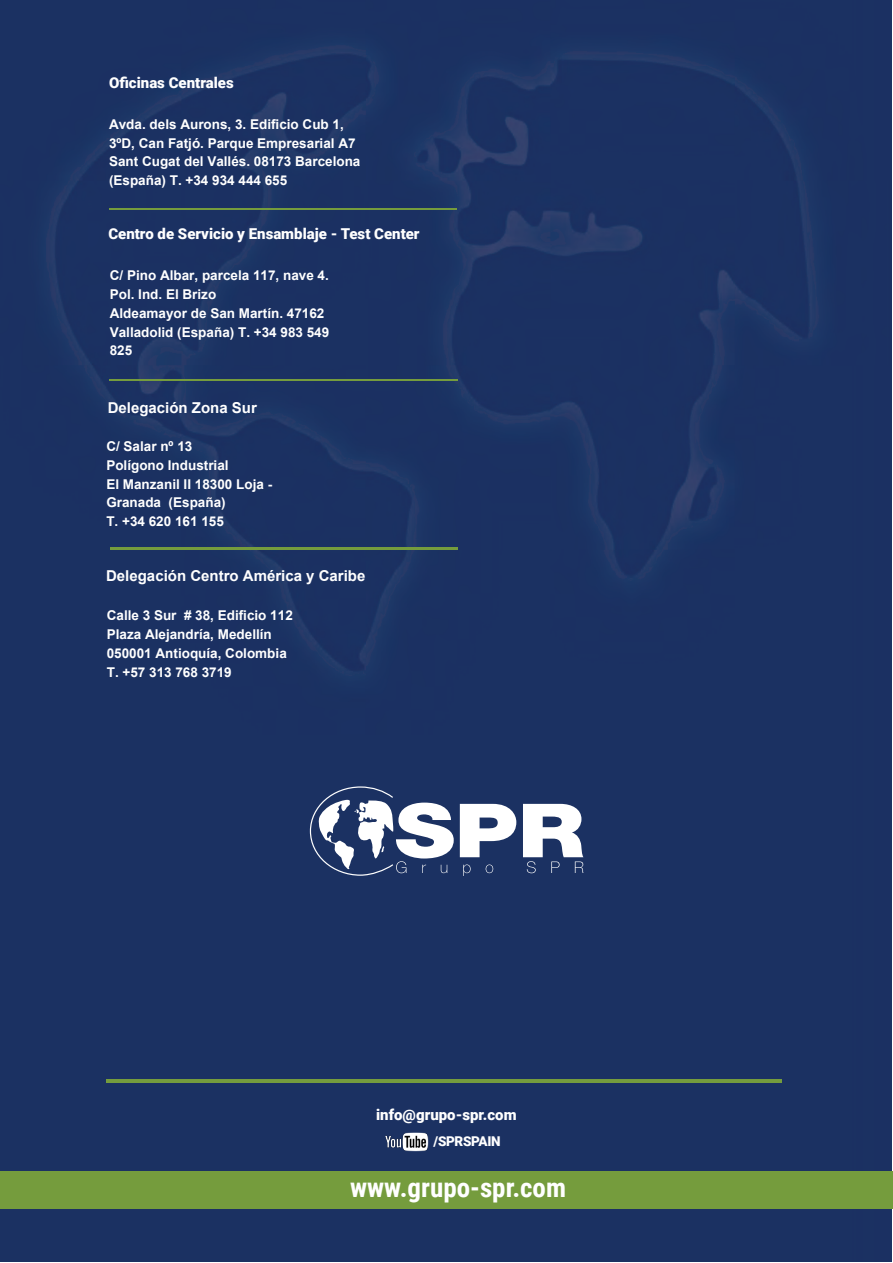
<style>
.page{position:relative;width:893px;height:1263px;background:#fff}
.page>*{position:absolute;margin:0;border:0;box-sizing:border-box;transform-origin:0 0}
.t1{font:700 27px "Roboto Condensed";color:#fff}
.t2{font:900 15px "Roboto";color:#fff}
.t3{font:700 15px "Arial";color:#fff}
.t4{font:700 13.5px/18.9px "Arial";color:#fff}
.SPR_TXT_NORMAL{font:900 13.5px "Roboto";letter-spacing:-.025em;color:#fff}
</style>
<div class="page">
<div style="left:0;top:0;width:892px;height:1261px;background:#1b3162"></div>
<div style="left:0;top:1171px;width:893px;height:38px;background:#759c3d"></div>
<img style="left:382px;top:1130px;width:49px;height:22px">
<hr style="left:109px;top:208px;width:347px;height:2px;background:#759c3d">
<svg style="left:460px;top:804px;width:56px;height:53px"></svg>
<svg style="left:309px;top:786px;width:145px;height:90px"></svg>
<svg style="left:463px;top:864px;width:8px;height:12px"></svg>
<svg style="left:486px;top:864px;width:7px;height:9px"></svg>
<svg style="left:523px;top:804px;width:60px;height:69px"></svg>
<hr style="left:107px;top:1080px;width:675px;height:3px;background:#759c3d">
<hr style="left:109px;top:379px;width:349px;height:2px;background:#759c3d">
<hr style="left:110px;top:548px;width:348px;height:2px;background:#759c3d">
<p class="t2" style="left:109px;top:72px;width:126px">Oficinas Centrales</p>
<p class="t4" style="left:109px;top:115px;width:253px">Avda. dels Aurons, 3. Edificio Cub 1, 3ºD, Can Fatjó. Parque Empresarial A7<br>Sant Cugat del Vallés. 08173 Barcelona (España) T. +34 934 444 655</p>
<p class="t2" style="left:108px;top:223px;width:313px">Centro de Servicio y Ensamblaje - Test Center</p>
<p class="t4" style="left:110px;top:266px;width:221px">C/ Pino Albar, parcela 117, nave 4.<br>Pol. Ind. El Brizo<br>Aldeamayor de San Martín. 47162<br>Valladolid (España) T. +34 983 549<br>825</p>
<p class="t3" style="left:108px;top:397px;width:151px">Delegación Zona Sur</p>
<p class="t4" style="left:106px;top:437px;width:167px">C/ Salar nº 13<br>Polígono Industrial<br>El Manzanil II 18300 Loja -<br>Granada (España)<br>T. +34 620 161 155</p>
<p class="t3" style="left:106px;top:565px;width:261px">Delegación Centro América y Caribe</p>
<p class="t4" style="left:107px;top:606px;width:188px">Calle 3 Sur # 38, Edificio 112<br>Plaza Alejandría, Medellín<br>050001 Antioquía, Colombia<br>T. +57 313 768 3719</p>
<p class="t2" style="left:376px;top:1104px;width:142px">info@grupo-spr.com</p>
<p class="SPR_TXT_NORMAL" style="left:434px;top:1132px;width:68px">/SPRSPAIN</p>
<p class="t1" style="left:350px;top:1168px;width:217px">www.grupo-spr.com</p>
</div>
